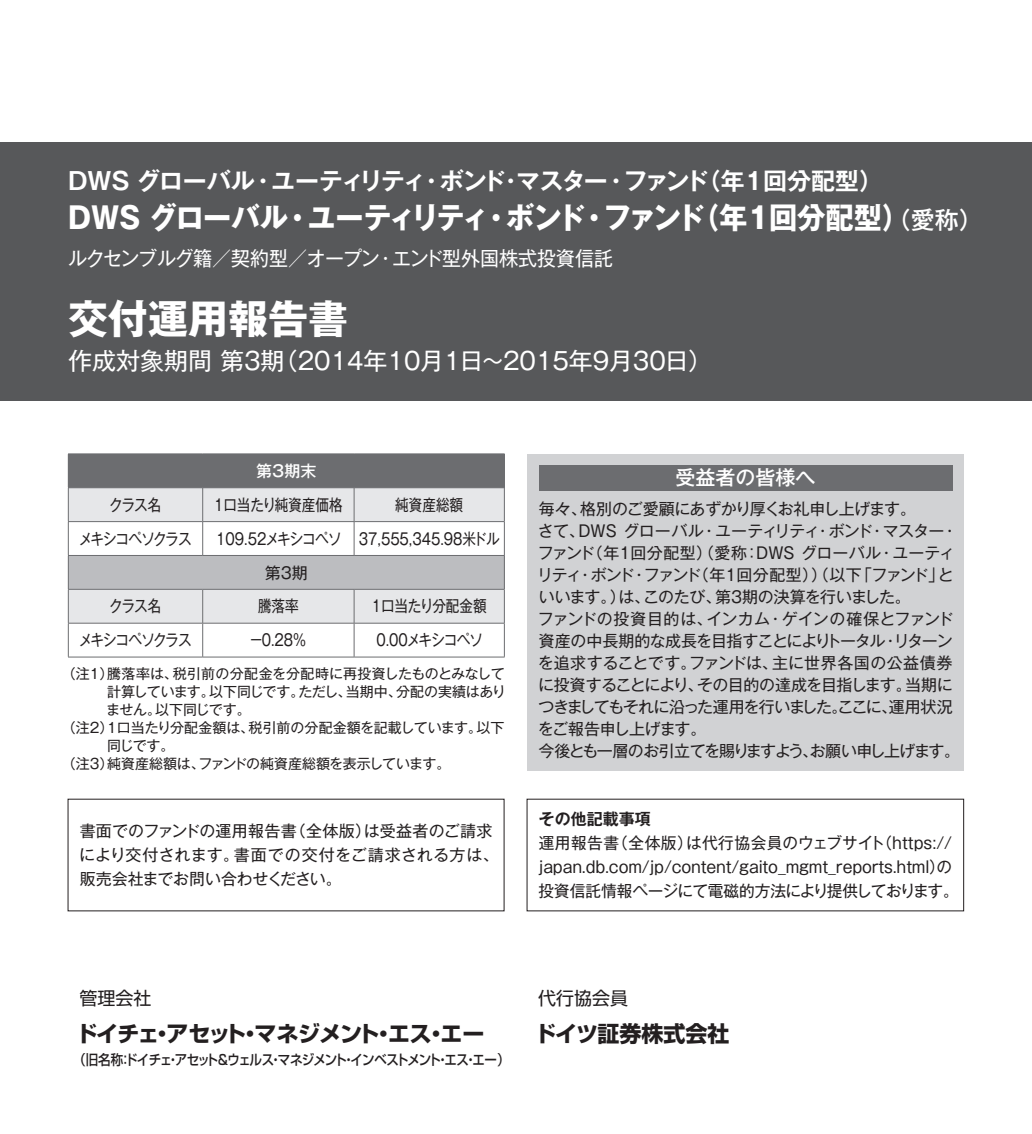
<style>
.page{position:relative;width:1032px;height:1134px;background:#fff}
.page>*{position:absolute;margin:0;border:0;box-sizing:border-box;transform-origin:0 0}
.t1{font:700 40px "Gothic MB101 Pr 5";color:#fff}
.t2{font:700 30px "Gothic MB101 Pr 5";letter-spacing:-.015em;color:#fff;scale:.94 1}
.t3{font:700 24px "Gothic MB101 Pr 5 De";letter-spacing:-.035em;color:#fff}
.t4{font:24px "Gothic MB101 Pr 5";color:#fff}
.t5{font:700 22px "Shin Go Pr 5";letter-spacing:-.045em;color:#231f20}
.t6{font:700 22px "Shin Go Pr 5";color:#231f20}
.t7{font:20px "Gothic MB101 Pr 5";letter-spacing:-.035em;color:#fff;scale:.95 1}
.t8{font:500 20px "Gothic MB101 Pr 5";color:#fff}
.t9{font:18px "Shin Go Pr 5";color:#231f20}
.t10{font:16px/22px "Gothic MB101 Pr 5";letter-spacing:-.04em;color:#231f20}
.t11{font:16px/24px "Gothic MB101 Pro";letter-spacing:-.01em;color:#231f20}
.t12{font:16px/33.8px "Gothic MB101 Pr 5";color:#231f20;scale:.85 1}
.t13{font:16px "Gothic MB101 Pr 5";letter-spacing:-.04em;color:#231f20;scale:.85 1}
.t14{font:16px "Gothic MB101 Pr 5";letter-spacing:-.075em;color:#231f20;scale:.85 1}
.t15{font:700 16px "Gothic MB101 Pro De";color:#231f20}
.t16{font:500 16px "Gothic MB101 Pr 5";color:#fff}
.t17{font:14px "Gothic MB101 Pr 5";letter-spacing:-.01em;color:#231f20}
.t18{font:500 14px "Shin Go Pr 5";letter-spacing:-.06em;color:#231f20;scale:.89 1}
.s1{font-weight:500;font-size:24px}
</style>
<div class="page">
<div style="left:0;top:142px;width:1032px;height:258px;background:#57585a"></div>
<div style="left:527px;top:454px;width:437px;height:316px;background:#d1d2d4"></div>
<div style="left:539px;top:465px;width:413px;height:26px;background:#6c6d70"></div>
<div style="left:68px;top:454px;width:436px;height:34px;background:#6c6d70"></div>
<svg style="left:69px;top:488px;width:435px;height:169px"></svg>
<div style="left:68px;top:555px;width:436px;height:34px;background:#bcbdc0"></div>
<hr style="left:68px;top:453px;width:135px;height:1px;background:#6c6d70">
<hr style="left:203px;top:453px;width:151px;height:1px;background:#6c6d70">
<hr style="left:354px;top:453px;width:151px;height:1px;background:#6c6d70">
<hr style="left:504px;top:454px;width:1px;height:33px;background:#6c6d70">
<hr style="left:68px;top:488px;width:1px;height:33px;background:#6c6d70">
<hr style="left:202px;top:488px;width:1px;height:33px;background:#6c6d70">
<hr style="left:354px;top:487px;width:151px;height:1px;background:#6c6d70">
<hr style="left:354px;top:488px;width:1px;height:33px;background:#6c6d70">
<hr style="left:504px;top:488px;width:1px;height:33px;background:#6c6d70">
<hr style="left:68px;top:521px;width:135px;height:1px;background:#6c6d70">
<hr style="left:68px;top:522px;width:1px;height:33px;background:#6c6d70">
<hr style="left:203px;top:521px;width:151px;height:1px;background:#6c6d70">
<hr style="left:202px;top:522px;width:1px;height:33px;background:#6c6d70">
<hr style="left:354px;top:521px;width:151px;height:1px;background:#6c6d70">
<hr style="left:354px;top:522px;width:1px;height:33px;background:#6c6d70">
<hr style="left:504px;top:522px;width:1px;height:33px;background:#6c6d70">
<hr style="left:68px;top:555px;width:135px;height:1px;background:#6c6d70">
<hr style="left:68px;top:556px;width:1px;height:33px;background:#6c6d70">
<hr style="left:203px;top:555px;width:151px;height:1px;background:#6c6d70">
<hr style="left:354px;top:555px;width:151px;height:1px;background:#6c6d70">
<hr style="left:504px;top:556px;width:1px;height:33px;background:#6c6d70">
<hr style="left:68px;top:589px;width:135px;height:1px;background:#6c6d70">
<hr style="left:68px;top:590px;width:1px;height:33px;background:#6c6d70">
<hr style="left:203px;top:589px;width:151px;height:1px;background:#6c6d70">
<hr style="left:202px;top:590px;width:1px;height:33px;background:#6c6d70">
<hr style="left:354px;top:589px;width:151px;height:1px;background:#6c6d70">
<hr style="left:354px;top:590px;width:1px;height:33px;background:#6c6d70">
<hr style="left:504px;top:590px;width:1px;height:33px;background:#6c6d70">
<hr style="left:68px;top:623px;width:135px;height:1px;background:#6c6d70">
<hr style="left:68px;top:623px;width:1px;height:34px;background:#6c6d70">
<hr style="left:203px;top:623px;width:151px;height:1px;background:#6c6d70">
<hr style="left:202px;top:623px;width:1px;height:34px;background:#6c6d70">
<hr style="left:354px;top:623px;width:151px;height:1px;background:#6c6d70">
<hr style="left:354px;top:623px;width:1px;height:34px;background:#6c6d70">
<hr style="left:504px;top:623px;width:1px;height:34px;background:#6c6d70">
<hr style="left:68px;top:657px;width:135px;height:1px;background:#6c6d70">
<hr style="left:203px;top:657px;width:151px;height:1px;background:#6c6d70">
<hr style="left:354px;top:657px;width:151px;height:1px;background:#6c6d70">
<h3 class="t3" style="left:68px;top:161px;width:816px">DWS グローバル・ユーティリティ・ボンド･マスター・ファンド（年1回分配型）</h3>
<h2 class="t2" style="left:68px;top:193px;width:975px">DWS グローバル・ユーティリティ・ボンド・ファンド（年1回分配型）<span class="s1">（愛称）</span></h2>
<p class="t7" style="left:68px;top:242px;width:575px">ルクセンブルグ籍／契約型／オープン・エンド型外国株式投資信託</p>
<h1 class="t1" style="left:68px;top:285px;width:281px">交付運用報告書</h1>
<h3 class="t4" style="left:68px;top:341px;width:645px">作成対象期間 第3期（2014年10月1日〜2015年9月30日）</h3>
<p class="t16" style="left:256px;top:457px;width:62px">第3期末</p>
<p class="t13" style="left:109px;top:491px;width:62px">クラス名</p>
<p class="t12" style="left:214px;top:486px;width:153px">1口当たり純資産価格</p>
<p class="t13" style="left:395px;top:491px;width:81px">純資産総額</p>
<p class="t14" style="left:79px;top:525px;width:134px">メキシコペソクラス</p>
<p class="t12" style="left:265px;top:520px;width:278px;text-indent:-49px">109.52メキシコペソ 37,555,345.98米ドル第3期</p>
<p class="t13" style="left:109px;top:593px;width:62px">クラス名</p>
<p class="t13" style="left:258px;top:593px;width:49px">騰落率</p>
<p class="t12" style="left:372px;top:588px;width:137px">1口当たり分配金額</p>
<p class="t14" style="left:79px;top:627px;width:134px">メキシコペソクラス</p>
<p class="t13" style="left:249px;top:627px;width:69px">−0.28％</p>
<p class="t13" style="left:376px;top:627px;width:127px">0.00メキシコペソ</p>
<p class="t17" style="left:62px;top:662px;width:444px">（注1）騰落率は、税引前の分配金を分配時に再投資したものとみなして</p>
<p class="t17" style="left:107px;top:680px;width:400px">計算しています。以下同じです。ただし、当期中、分配の実績はあり</p>
<p class="t17" style="left:106px;top:698px;width:146px">ません。以下同じです。</p>
<p class="t17" style="left:62px;top:716px;width:444px">（注2）1口当たり分配金額は、税引前の分配金額を記載しています。以下</p>
<p class="t17" style="left:107px;top:734px;width:69px">同じです。</p>
<p class="t17" style="left:62px;top:752px;width:390px">（注3）純資産総額は、ファンドの純資産総額を表示しています。</p>
<p class="t11" style="left:79px;top:817px;width:421px">書面でのファンドの運用報告書（全体版）は受益者のご請求により交付されます。書面での交付をご請求される方は、販売会社までお問い合わせください。</p>
<p class="t8" style="left:676px;top:461px;width:141px">受益者の皆様へ</p>
<p class="t10" style="left:537px;top:496px;width:425px">毎々、格別のご愛顧にあずかり厚くお礼申し上げます。<br>さて、DWS グローバル・ユーティリティ・ボンド・マスター・ファンド（年1回分配型）（愛称：DWS グローバル・ユーティリティ・ボンド・ファンド（年1回分配型））（以下「ファンド」といいます。）は、このたび、第3期の決算を行いました。<br>ファンドの投資目的は、インカム・ゲインの確保とファンド資産の中長期的な成長を目指すことによりトータル・リターンを追求することです。ファンドは、主に世界各国の公益債券に投資することにより、その目的の達成を目指します。当期につきましてもそれに沿った運用を行いました。ここに、運用状況をご報告申し上げます。<br>今後とも一層のお引立てを賜りますよう、お願い申し上げます。</p>
<p class="t15" style="left:539px;top:805px;width:113px">その他記載事項</p>
<p class="t11" style="left:539px;top:828px;width:422px">運用報告書（全体版）は代行協会員のウェブサイト（https:// japan.db.com/jp/content/gaito_mgmt_reports.html）の投資信託情報ページにて電磁的方法により提供しております。</p>
<p class="t9" style="left:79px;top:984px;width:73px">管理会社</p>
<h3 class="t5" style="left:75px;top:1016px;width:410px">ドイチェ・アセット・マネジメント・エス・エー</h3>
<p class="t18" style="left:73px;top:1048px;width:492px">（旧名称：ドイチェ・アセット＆ウェルス・マネジメント・インベストメント・エス・エー）</p>
<p class="t9" style="left:538px;top:984px;width:91px">代行協会員</p>
<h3 class="t6" style="left:534px;top:1016px;width:197px">ドイツ証券株式会社</h3>
</div>
